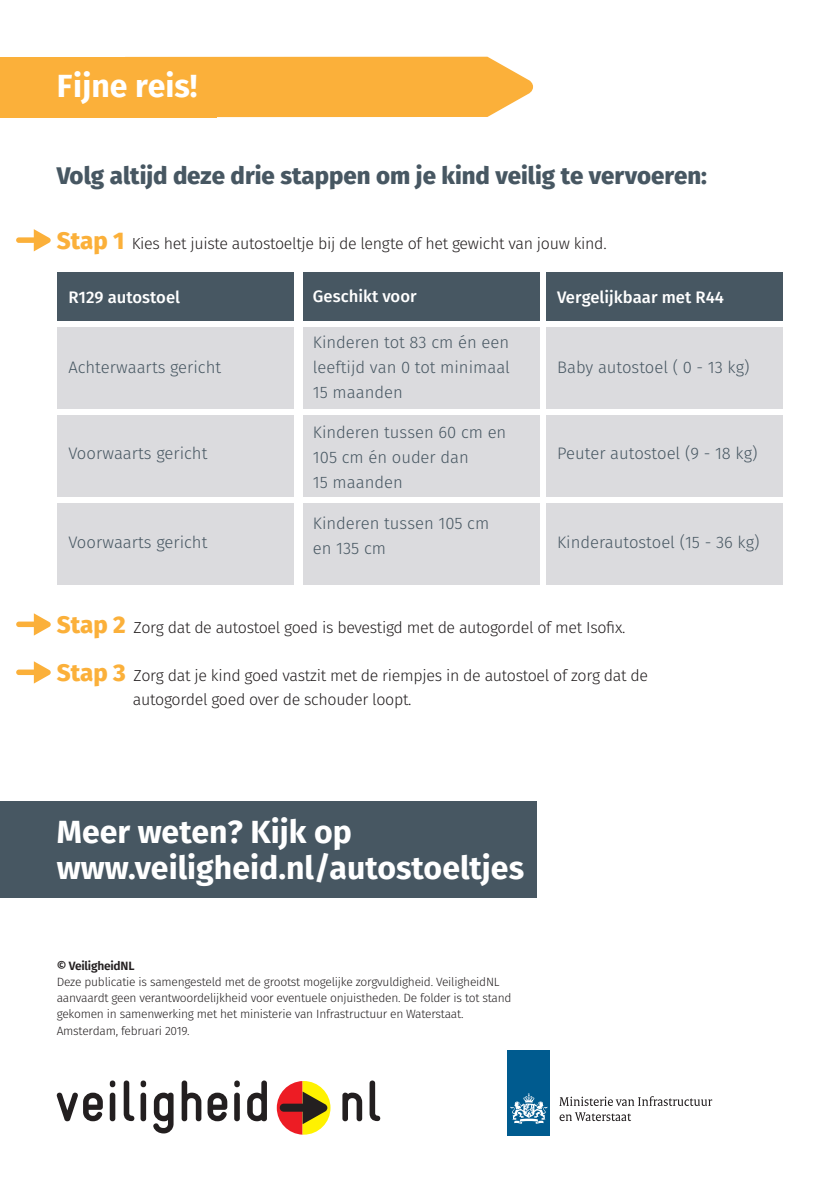
<style>
.page{position:relative;width:840px;height:1191px;background:#fff}
.page>*{position:absolute;margin:0;border:0;box-sizing:border-box;transform-origin:0 0}
.t1{font:700 32px/36px "Fira Sans";color:#fff}
.t2{font:800 24px "Fira Sans";color:#475762}
.t3{font:300 16.6px/25px "Fira Sans";color:#475762;text-align:justify}
.t4{font:500 16.6px "Fira Sans";color:#fff}
.t5{font:300 16px/24px "Fira Sans";letter-spacing:-.02em;color:#231f20}
.t6{font:300 12px/16px "Fira Sans";letter-spacing:-.02em;color:#231f20}
.t7{font:600 12px "Fira Sans";letter-spacing:-.02em;color:#231f20}
.s1{font-weight:800;font-size:24px;color:#fbb03a}
</style>
<div class="page">
<div style="left:216px;top:57px;width:317px;height:60px;background:#fbb03a"></div>
<div style="left:0;top:57px;width:216px;height:60px;background:#fbb03a"></div>
<svg style="left:57px;top:1092px;width:46px;height:29px"></svg>
<svg style="left:110px;top:1080px;width:5px;height:7px"></svg>
<div style="left:110px;top:1092px;width:5px;height:29px;background:#231f20;border-radius:3px"></div>
<svg style="left:124px;top:1080px;width:10px;height:41px"></svg>
<div style="left:140px;top:1080px;width:6px;height:7px;background:#231f20;border-radius:3px"></div>
<div style="left:140px;top:1092px;width:6px;height:29px;background:#231f20;border-radius:3px"></div>
<svg style="left:153px;top:1092px;width:20px;height:41px"></svg>
<svg style="left:181px;top:1080px;width:20px;height:41px"></svg>
<svg style="left:207px;top:1092px;width:20px;height:29px"></svg>
<div style="left:234px;top:1080px;width:6px;height:7px;background:#231f20;border-radius:3px"></div>
<div style="left:234px;top:1092px;width:6px;height:29px;background:#231f20;border-radius:3px"></div>
<svg style="left:247px;top:1080px;width:20px;height:41px"></svg>
<svg style="left:342px;top:1092px;width:20px;height:29px"></svg>
<svg style="left:369px;top:1080px;width:11px;height:41px"></svg>
<svg style="left:276px;top:1081px;width:54px;height:53px"></svg>
<div style="left:0;top:801px;width:536px;height:96px;background:#475762"></div>
<div style="left:507px;top:1050px;width:43px;height:86px;background:#005b8f"></div>
<svg style="left:510px;top:1093px;width:37px;height:31px"></svg>
<svg style="left:559px;top:1096px;width:152px;height:10px"></svg>
<svg style="left:559px;top:1112px;width:71px;height:9px"></svg>
<div style="left:57px;top:273px;width:236px;height:48px;background:#475762"></div>
<div style="left:57px;top:327px;width:236px;height:81px;background:#dbdbde"></div>
<div style="left:546px;top:327px;width:236px;height:81px;background:#dbdbde"></div>
<div style="left:302px;top:327px;width:237px;height:81px;background:#dbdbde"></div>
<div style="left:57px;top:415px;width:236px;height:81px;background:#dbdbde"></div>
<div style="left:546px;top:415px;width:236px;height:81px;background:#dbdbde"></div>
<div style="left:302px;top:415px;width:237px;height:81px;background:#dbdbde"></div>
<div style="left:57px;top:504px;width:236px;height:81px;background:#dbdbde"></div>
<div style="left:546px;top:504px;width:236px;height:81px;background:#dbdbde"></div>
<div style="left:302px;top:504px;width:237px;height:81px;background:#dbdbde"></div>
<div style="left:546px;top:273px;width:236px;height:48px;background:#475762"></div>
<div style="left:302px;top:273px;width:237px;height:48px;background:#475762"></div>
<svg style="left:16px;top:229px;width:35px;height:22px"></svg>
<svg style="left:16px;top:613px;width:35px;height:22px"></svg>
<svg style="left:16px;top:661px;width:35px;height:22px"></svg>
<h1 class="t1" style="left:57px;top:71px;width:142px">Fijne reis!</h1>
<h2 class="t2" style="left:57px;top:158px;width:651px">Volg altijd deze drie stappen om je kind veilig te vervoeren:</h2>
<h3 class="t5" style="left:57px;top:232px;width:551px"><span class="s1">Stap 1</span> Kies het juiste autostoeltje bij de lengte of het gewicht van jouw kind.</h3>
<h3 class="t4" style="left:68px;top:285px;width:113px">R129 autostoel</h3>
<h3 class="t4" style="left:313px;top:285px;width:105px">Geschikt voor</h3>
<h3 class="t4" style="left:557px;top:286px;width:168px">Vergelijkbaar met R44</h3>
<h3 class="t3" style="left:68px;top:356px;width:154px">Achterwaarts gericht</h3>
<h3 class="t3" style="left:68px;top:442px;width:140px">Voorwaarts gericht</h3>
<h3 class="t3" style="left:313px;top:331px;width:198px">Kinderen tot 83 cm én een leeftijd van 0 tot minimaal 15 maanden</h3>
<h3 class="t3" style="left:313px;top:420px;width:195px;text-align:left">Kinderen tussen 60 cm en<br>105 cm én ouder dan<br>15 maanden</h3>
<h3 class="t3" style="left:313px;top:512px;width:178px">Kinderen tussen 105 cm</h3>
<h3 class="t3" style="left:557px;top:356px;width:194px">Baby autostoel ( 0 - 13 kg)</h3>
<h3 class="t3" style="left:557px;top:441px;width:202px">Peuter autostoel (9 - 18 kg)</h3>
<h3 class="t3" style="left:68px;top:530px;width:140px">Voorwaarts gericht</h3>
<h3 class="t3" style="left:313px;top:537px;width:75px">en 135 cm</h3>
<h3 class="t3" style="left:557px;top:531px;width:204px">Kinderautostoel (15 - 36 kg)</h3>
<h3 class="t5" style="left:57px;top:616px;width:570px"><span class="s1">Stap 2</span> Zorg dat de autostoel goed is bevestigd met de autogordel of met Isofix.</h3>
<h3 class="t5" style="left:133px;top:664px;width:516px;text-indent:-76px"><span class="s1">Stap 3</span> Zorg dat je kind goed vastzit met de riempjes in de autostoel of zorg dat de autogordel goed over de schouder loopt.</h3>
<h1 class="t1" style="left:57px;top:816px;width:468px">Meer weten? Kijk op www.veiligheid.nl/autostoeltjes</h1>
<p class="t7" style="left:57px;top:958px;width:79px">© VeiligheidNL</p>
<p class="t6" style="left:57px;top:975px;width:456px">Deze publicatie is samengesteld met de grootst mogelijke zorgvuldigheid. VeiligheidNL aanvaardt geen verantwoordelijkheid voor eventuele onjuistheden. De folder is tot stand gekomen in samenwerking met het ministerie van Infrastructuur en Waterstaat.<br>Amsterdam, februari 2019.</p>
</div>
